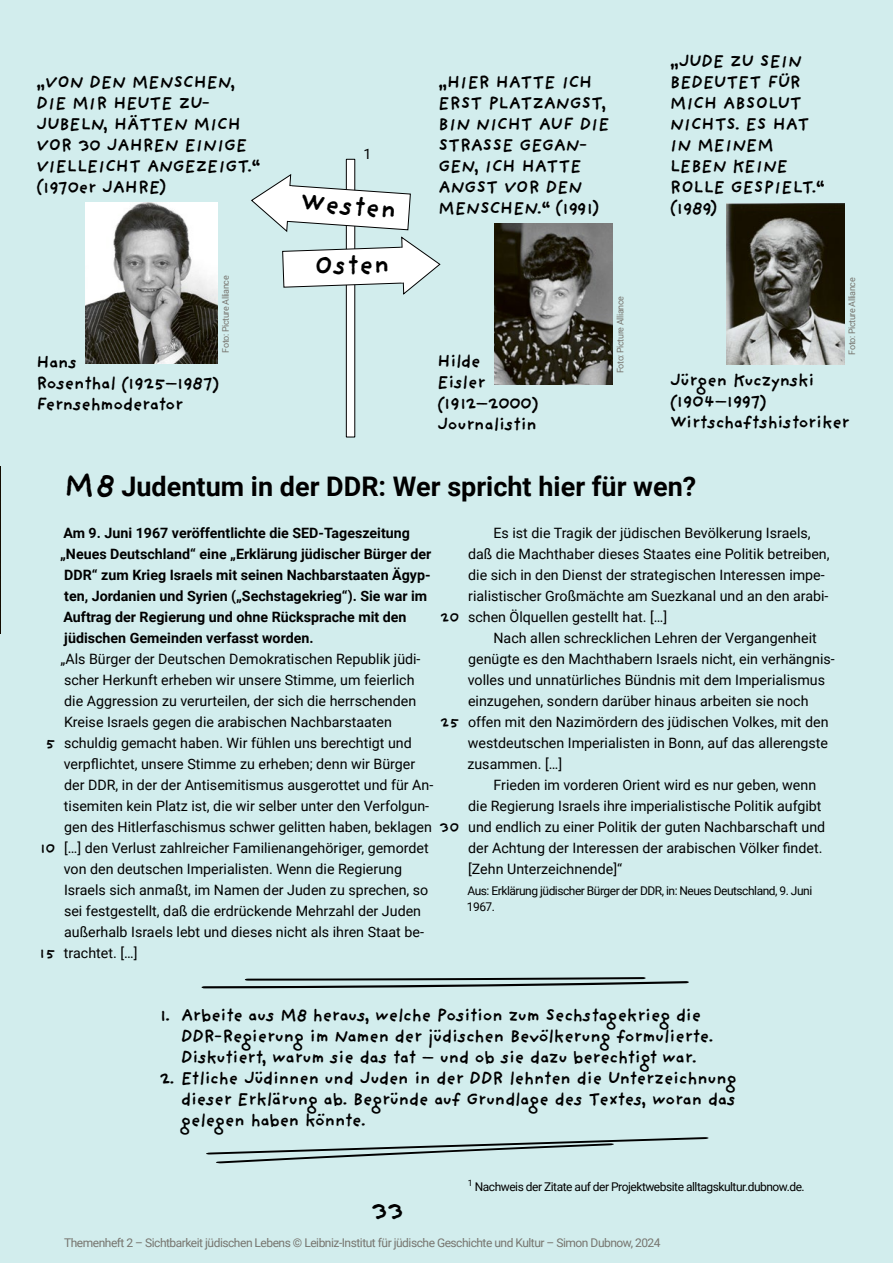
<style>
.page{position:relative;width:893px;height:1263px;background:#d2eded}
.page>*{position:absolute;margin:0;border:0;box-sizing:border-box;transform-origin:0 0}
.t1{font:700 27px "Roboto";color:#000}
.t2{font:700 26.85px "Providence Sans Pro";color:#000}
.t3{font:700 25.5px "Providence Sans Pro";color:#000}
.t4{font:700 18px/21px "Providence Sans Pro";letter-spacing:-.03em;color:#000}
.t5{font:700 15px "Providence Sans Pro";color:#000}
.t6{font:14.25px/21px "Roboto";color:#000}
.t7{font:700 14.25px/21px "Roboto";color:#000}
.t8{font:12px/16.5px "Roboto";letter-spacing:-.04em;color:#000}
.t9{font:12px "Roboto";letter-spacing:-.04em;color:#77756f}
.t10{font:9px "Roboto";letter-spacing:-.04em;color:#77756f}
.s1{font-family:"Providence Sans Pro";font-size:33px}
</style>
<div class="page">
<img style="left:86px;top:202px;width:132px;height:162px">
<img style="left:494px;top:223px;width:118px;height:162px">
<img style="left:726px;top:203px;width:118px;height:162px">
<div style="left:346px;top:159px;width:9px;height:278px;background:#fff"></div>
<div style="left:346px;top:159px;width:9px;height:278px;border:1px solid #000"></div>
<svg style="left:251px;top:173px;width:190px;height:123px"></svg>
<img style="left:0;top:466px;width:1px;height:168px">
<svg style="left:206px;top:1137px;width:503px;height:26px"></svg>
<svg style="left:201px;top:977px;width:488px;height:11px"></svg>
<p class="t4" style="left:36px;top:71px;width:226px">„Von den M enschen, die mir heute zu&shy;jubeln, hätten mich vor 30 Jahren einige vielleicht angezeigt.“ (1970er jahre)</p>
<p class="t10" style="left:219px;top:352px;width:79px;rotate:-90deg">Foto: Picture Alliance</p>
<p class="t4" style="left:36px;top:352px;width:185px">Hans<br>Rosenthal (1925–1987)<br>Fernsehmoderator</p>
<p class="t6" style="left:364px;top:143px;width:10px">1</p>
<h2 class="t2" style="left:301px;top:186px;width:98px;rotate:4deg">Westen</h2>
<h2 class="t2" style="left:314px;top:250px;width:77px;rotate:-2deg">osten</h2>
<p class="t4" style="left:438px;top:71px;width:173px">„H ier hatte ich erst Platzangst, b in nicht auf die<br>StraSS e gegan&shy;gen, ich hatte<br>Ang</p>
<p class="t4" style="left:438px;top:176px;width:163px;text-indent:38px">st vor den<br>-M enschen.“ (1991)</p>
<p class="t4" style="left:437px;top:350px;width:104px">Hilde<br>Eisler (1912–2000)<br>Journalistin</p>
<p class="t10" style="left:614px;top:373px;width:79px;rotate:-90deg">Foto: Picture Alliance</p>
<p class="t4" style="left:670px;top:50px;width:156px">„Jude zu sein<br>b edeutet für mich Absolut nichts. Es hat in meinem<br>Leben keine<br>Rolle gespielt.“ (1989)</p>
<p class="t10" style="left:846px;top:355px;width:79px;rotate:-90deg">Foto: Picture Alliance</p>
<p class="t4" style="left:670px;top:370px;width:182px">Jürgen Kuczynski (1904–1997)<br>Wirtschaftshistoriker</p>
<h1 class="t1" style="left:64px;top:468px;width:634px"><span class="s1">M 8</span> Judentum in der DDR: Wer spricht hier für wen?</h1>
<p class="t7" style="left:60px;top:522px;width:373px">Am 9. Juni 1967 veröffentlichte die SED-Tageszeitung „Neues Deutschland“ eine „Erklärung jüdischer Bürger der DDR“ zum Krieg Israels mit seinen Nachbarstaaten Ägyp&shy;ten, Jordanien und Syrien („Sechstagekrieg“). Sie war im Auftrag der Regierung und ohne Rücksprache mit den jüdischen Gemeinden verfasst worden.</p>
<p class="t6" style="left:60px;top:648px;width:374px">„Als Bürger der Deutschen Demokratischen Republik jüdi&shy;scher Herkunft erheben wir unsere Stimme, um feierlich die Aggression zu verurteilen, der sich die herrschenden Kreise Israels gegen die arabischen Nachbarstaaten schuldig gemacht haben. Wir fühlen uns berechtigt und verpflichtet, unsere Stimme zu erheben; denn wir Bürger der DDR, in der der Antisemitismus ausgerottet und für An&shy;tisemiten kein Platz ist, die wir selber unter den Verfolgun&shy;gen des Hitlerfaschismus schwer gelitten haben, beklagen […] den Verlust zahlreicher Familienangehöriger, gemordet von den deutschen Imperialisten. Wenn die Regierung Israels sich anmaßt, im Namen der Juden zu sprechen, so sei festgestellt, daß die erdrückende Mehrzahl der Juden außerhalb Israels lebt und dieses nicht als ihren Staat be&shy;trachtet. […]</p>
<p class="t6" style="left:468px;top:522px;width:363px;text-indent:25px">Es ist die Tragik der jüdischen Bevölkerung Israels, daß die Machthaber dieses Staates eine Politik betreiben, die sich in den Dienst der strategischen Interessen impe&shy;rialistischer Großmächte am Suezkanal und an den arabi&shy;schen Ölquellen gestellt hat. […]</p>
<p class="t6" style="left:467px;top:627px;width:369px;text-indent:26px">Nach allen schrecklichen Lehren der Vergangenheit genügte es den Machthabern Israels nicht, ein verhängnis&shy;volles und unnatürliches Bündnis mit dem Imperialismus einzugehen, sondern darüber hinaus arbeiten sie noch offen mit den Nazimördern des jüdischen Volkes, mit den westdeutschen Imperialisten in Bonn, auf das allerengste zusammen. […]</p>
<p class="t6" style="left:468px;top:774px;width:359px;text-indent:25px">Frieden im vorderen Orient wird es nur geben, wenn die Regierung Israels ihre imperialistische Politik aufgibt und endlich zu einer Politik der guten Nachbarschaft und der Achtung der Interessen der arabischen Völker findet. [Zehn Unterzeichnende]“</p>
<p class="t8" style="left:467px;top:882px;width:347px">Aus: Erklärung jüdischer Bürger der DDR, in: Neues Deutschland, 9. Juni<br>1967.</p>
<p class="t5" style="left:440px;top:608px;width:21px">20</p>
<p class="t5" style="left:440px;top:713px;width:21px">25</p>
<p class="t5" style="left:45px;top:734px;width:11px">5</p>
<p class="t5" style="left:439px;top:818px;width:21px">30</p>
<p class="t5" style="left:40px;top:839px;width:17px">10</p>
<p class="t5" style="left:39px;top:944px;width:17px">15</p>
<p class="t4" style="left:181px;top:1004px;width:534px;text-indent:-21px">1. Arbeite aus M8 heraus, welche Position zum Sechstagekrieg die<br>DDR-Regierung im Namen der jüdischen Bevölkerung formulierte.<br>Diskutiert, warum sie das tat – und ob sie dazu berechtigt war.</p>
<p class="t4" style="left:181px;top:1067px;width:558px;text-align:justify;text-indent:-21px">2. Etliche Jüdinnen und Juden in der DDR lehnten die Unterzeichnung dieser Erklärung ab. Begründe auf Grundlage des Textes, woran das gelegen haben könnte.</p>
<h3 class="t3" style="left:371px;top:1195px;width:35px">33</h3>
<p class="t8" style="left:468px;top:1178px;width:338px"><sup>1</sup> Nachweis der Zitate auf der Projektwebsite alltagskultur.dubnow.de.</p>
<p class="t9" style="left:64px;top:1234px;width:598px">Themenheft 2 – Sichtbarkeit jüdischen Lebens © Leibniz-Institut für jüdische Geschichte und Kultur – Simon Dubnow, 2024</p>
</div>
